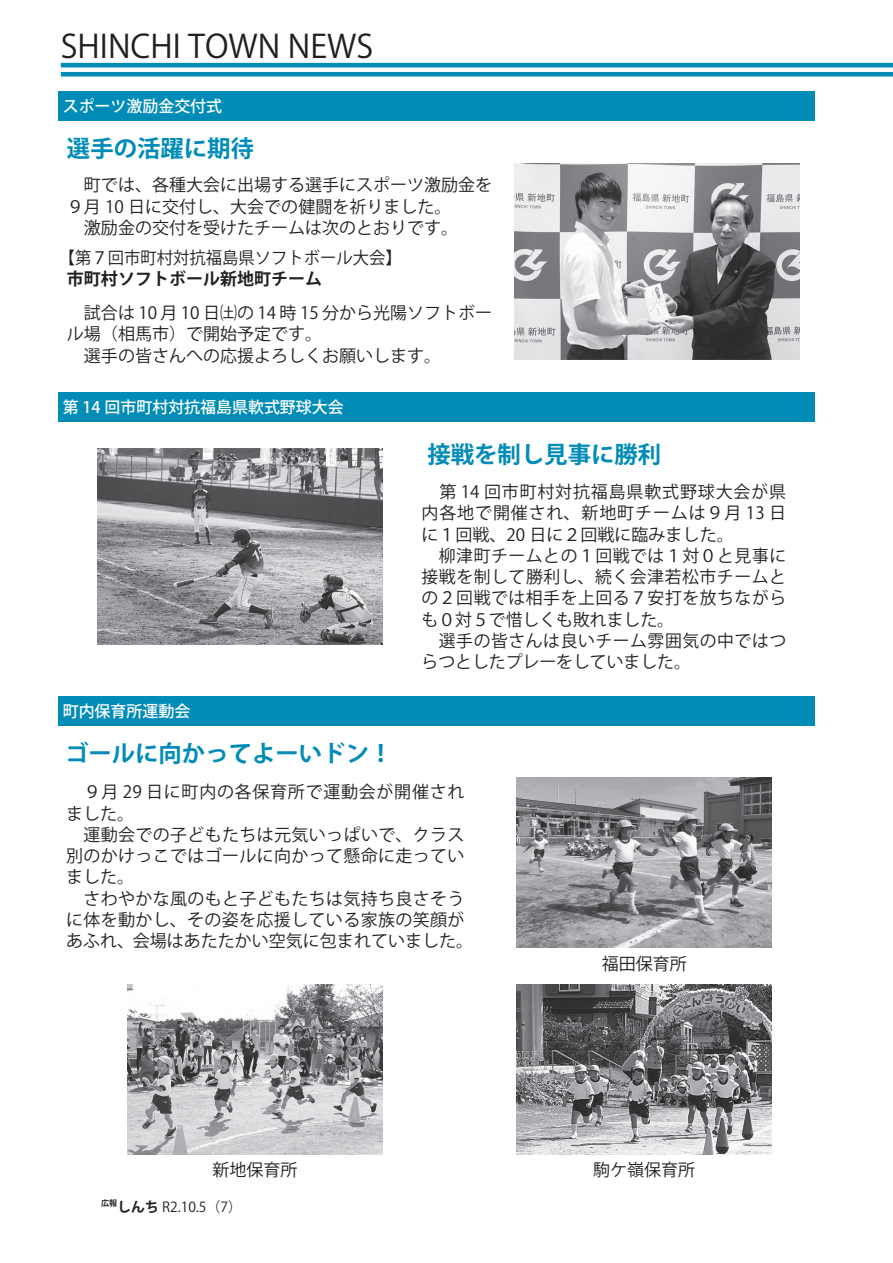
<style>
.page{position:relative;width:893px;height:1263px;background:#fff}
.page>*{position:absolute;margin:0;border:0;box-sizing:border-box;transform-origin:0 0}
.t1{font:31.95px "Koz Go Pro";color:#231f20}
.t2{font:700 23.4px "Koz Go Pro";color:#008cb7}
.t3{font:16.95px/21.3px "Koz Go Pro";letter-spacing:.02em;color:#231f20}
.t4{font:16.95px/21.3px "Koz Go Pro";color:#231f20}
.t5{font:16.95px "Koz Go Pro";color:#231f20;scale:.96 1}
.t6{font:700 16.95px "Koz Go Pro";color:#231f20}
.t7{font:500 15.9px "Koz Go Pro";color:#fff}
.t8{font:13.8px "Koz Go Pro";color:#231f20}
.t9{font:700 8.1px "Koz Go Pro";color:#231f20}
.s1{font-weight:700}
</style>
<div class="page">
<hr style="left:61px;top:63px;width:832px;height:4px;background:#008cb7">
<div style="left:61px;top:72px;width:832px;height:5px;background:#008cb7"></div>
<div style="left:58px;top:91px;width:757px;height:30px;background:#008cb7"></div>
<div style="left:58px;top:392px;width:757px;height:29px;background:#008cb7"></div>
<img style="left:514px;top:164px;width:285px;height:195px">
<div style="left:58px;top:696px;width:757px;height:29px;background:#008cb7"></div>
<img style="left:517px;top:777px;width:255px;height:170px">
<img style="left:98px;top:449px;width:285px;height:195px">
<img style="left:128px;top:985px;width:255px;height:170px">
<img style="left:517px;top:985px;width:255px;height:170px">
<h1 class="t1" style="left:61px;top:25px;width:314px">SHINCHI TOWN NEWS</h1>
<p class="t7" style="left:63px;top:96px;width:161px">スポーツ激励金交付式</p>
<h2 class="t2" style="left:67px;top:133px;width:189px">選手の活躍に期待</h2>
<p class="t4" style="left:67px;top:175px;width:427px;text-indent:17px">町では、各種大会に出場する選手にスポーツ激励金を<br>９月 10 日に交付し、大会での健闘を祈りました。<br>　激励金の交付を受けたチームは次のとおりです。</p>
<p class="t5" style="left:59px;top:247px;width:359px">【第７回市町村対抗福島県ソフトボール大会【</p>
<p class="t6" style="left:67px;top:268px;width:257px">市町村ソフトボール新地町チーム</p>
<p class="t4" style="left:67px;top:303px;width:427px">　試合は 10 月 10 日㈯の 14 時 15 分から光陽ソフトボール場（相馬市）で開始予定です。<br>　選手の皆さんへの応援よろしくお願いします。</p>
<p class="t7" style="left:63px;top:396px;width:283px">第 14 回市町村対抗福島県軟式野球大会</p>
<h2 class="t2" style="left:427px;top:439px;width:235px">接戦を制し見事に勝利</h2>
<p class="t3" style="left:421px;top:482px;width:366px">　第 14 回市町村対抗福島県軟式野球大会が県内各地で開催され、新地町チームは９月 13 日に１回戦、20 日に２回戦に臨みました。<br>　柳津町チームとの１回戦では１対０と見事に接戦を制して勝利し、続く会津若松市チームとの２回戦では相手を上回る７安打を放ちながらも０対５で惜しくも敗れました。<br>　選手の皆さんは良いチーム雰囲気の中ではつらつとしたプレーをしていました。</p>
<p class="t7" style="left:63px;top:701px;width:129px">町内保育所運動会</p>
<h2 class="t2" style="left:65px;top:738px;width:329px">ゴールに向かってよーいドン!</h2>
<p class="t3" style="left:66px;top:782px;width:408px;text-indent:18px">９月 29 日に町内の各保育所で運動会が開催されました。<br>　運動会での子どもたちは元気いっぱいで、クラス別のかけっこではゴールに向かって懸命に走っていました。<br>　さわやかな風のもと子どもたちは気持ち良さそうに体を動かし、その姿を応援している家族の笑顔があふれ、会場はあたたかい空気に包まれていました。</p>
<p class="t3" style="left:213px;top:1159px;width:87px">新地保育所</p>
<p class="t9" style="left:101px;top:1197px;width:18px">広報</p>
<p class="t8" style="left:117px;top:1198px;width:126px"><span class="s1">しんち</span> R2.10.5) (7</p>
<p class="t3" style="left:602px;top:953px;width:87px">福田保育所</p>
<p class="t3" style="left:593px;top:1159px;width:104px">駒ケ嶺保育所</p>
</div>
